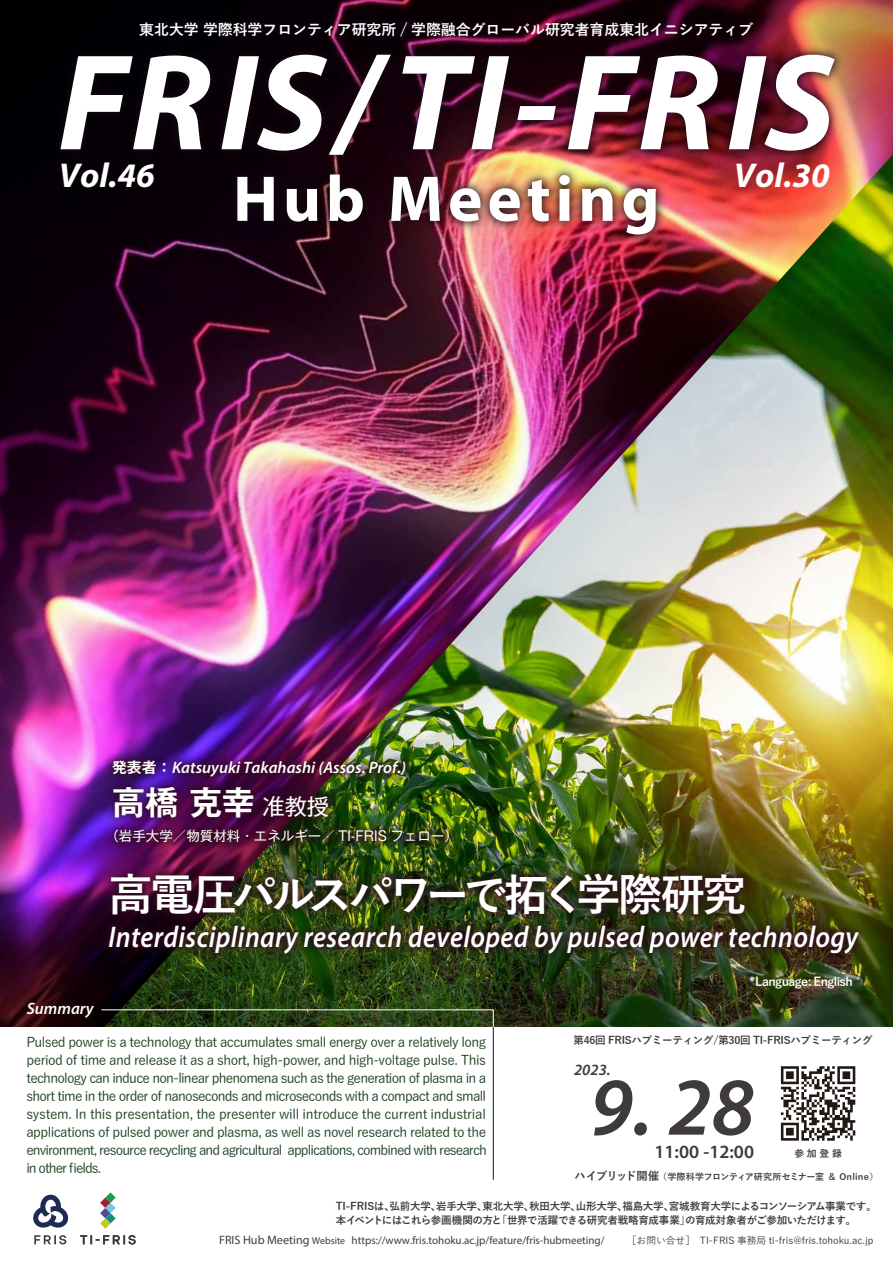
<style>
.page{position:relative;width:893px;height:1263px;background:#fff}
.page>*{position:absolute;margin:0;border:0;box-sizing:border-box;transform-origin:0 0}
.t1{font:italic 700 138px "Myriad Pro";letter-spacing:.015em;color:#fff}
.t2{font:italic 600 82.57px "Myriad Pro";color:#3f3b3a}
.t3{font:700 65.25px "Myriad Pro";letter-spacing:.075em;color:#fff}
.t4{font:700 44.25px "Yu Gothic";letter-spacing:-.095em;color:#fff}
.t5{font:italic 700 34.58px "Myriad Pro";color:#fff}
.t6{font:700 33px "Gothic MB101 Pro De";color:#fff}
.t7{font:italic 600 30px "Myriad Pro";letter-spacing:.015em;color:#fff;scale:.9 1}
.t8{font:600 18.75px "Myriad Pro";color:#3f3b3a}
.t9{font:italic 600 16.5px "Myriad Pro";color:#fff}
.t10{font:italic 600 15.75px "Myriad Pro";color:#3f3b3a}
.t11{font:700 14.85px "Yu Gothic";color:#fff}
.t12{font:500 13.5px/18px "Yu Gothic";letter-spacing:-.07em;color:#244628;text-align:justify}
.t13{font:13.5px "Gothic MB101 Pro";color:#fff}
.t14{font:700 12px "Yu Gothic";letter-spacing:-.05em;color:#fff}
.t15{font:11.02px "Myriad Pro";color:#3f3b3a}
.t16{font:700 10.5px/13.5px "Yu Gothic";letter-spacing:-.025em;color:#3f3b3a}
.t17{font:500 9.75px "Yu Gothic";color:#3f3b3a}
.t18{font:700 9.75px "Yu Gothic";color:#3f3b3a}
.t19{font:700 9px "Yu Gothic";letter-spacing:.01em;color:#3f3b3a}
.s1{font-family:"Gothic MB101 Pro De";font-weight:700;font-style:normal;font-size:14.85px}
.s2{font-family:"Gothic MB101 Pro";font-weight:400;font-size:22.27px}
.s3{font-size:11.25px}
.s4{font-size:12.15px}
.s5{font-size:9.98px}
</style>
<div class="page">
<img style="left:0;top:0;width:893px;height:1027px">
<img style="left:205px;top:212px;width:488px;height:53px">
<img style="left:30px;top:6px;width:840px;height:206px">
<svg style="left:33px;top:1195px;width:36px;height:33px"></svg>
<svg style="left:34px;top:1235px;width:32px;height:9px"></svg>
<svg style="left:80px;top:1192px;width:56px;height:52px"></svg>
<svg style="left:101px;top:1009px;width:393px;height:122px"></svg>
<hr style="left:493px;top:1027px;width:1px;height:153px;background:#101727">
<img style="left:84px;top:731px;width:395px;height:113px">
<img style="left:80px;top:844px;width:807px;height:138px">
<svg style="left:781px;top:1066px;width:74px;height:75px"></svg>
<p class="t11" style="left:139px;top:21px;width:615px">東北大学 学際科学フロンティア研究所 / 学際融合グローバル研究者育成東北イニシアティブ</p>
<h1 class="t1" style="left:58px;top:13px;width:778px">FRIS/TI-FRIS</h1>
<h3 class="t5" style="left:59px;top:153px;width:97px">Vol.46</h3>
<h3 class="t5" style="left:734px;top:153px;width:97px">Vol.30</h3>
<h3 class="t3" style="left:233px;top:156px;width:428px">Hub Meeting</h3>
<p class="t9" style="left:112px;top:757px;width:296px"><span class="s1">発表者：</span>Katsuyuki Takahashi (Assos. Prof.)</p>
<h3 class="t6" style="left:112px;top:775px;width:219px">高橋 克幸 <span class="s2">准教授</span></h3>
<p class="t13" style="left:105px;top:825px;width:354px">（岩手大学／物質材料・エネルギー／ TI-FRIS フェロー）</p>
<h3 class="t4" style="left:108px;top:870px;width:639px">高電圧パルスパワーで拓く学際研究</h3>
<h3 class="t7" style="left:108px;top:917px;width:835px">Interdisciplinary research developed by pulsed power technology</h3>
<p class="t9" style="left:27px;top:998px;width:68px">Summary</p>
<p class="t14" style="left:749px;top:975px;width:105px">*Language: English</p>
<p class="t16" style="left:573px;top:1034px;width:301px">第46回 FRISハブミーティング/第30回 TI-FRISハブミーティング</p>
<p class="t12" style="left:26px;top:1031px;width:462px">Pulsed power is a technology that accumulates small energy over a relatively long period of time and release it as a short, high-power, and high-voltage pulse. This technology can induce non-linear phenomena such as the generation of plasma in a short time in the order of nanoseconds and microseconds with a compact and small system. In this presentation, the presenter will introduce the current industrial applications of pulsed power and plasma, as well as novel research related to the environment, resource recycling and agricultural applications, combined with research in other fields.</p>
<p class="t10" style="left:574px;top:1059px;width:38px">2023.</p>
<h2 class="t2" style="left:590px;top:1054px;width:166px">9. 28</h2>
<h3 class="t8" style="left:654px;top:1139px;width:101px">11:00 -12:00</h3>
<p class="t18" style="left:794px;top:1147px;width:49px">参 加 登 録</p>
<p class="t19" style="left:575px;top:1172px;width:305px"><span class="s3">ハイブリッド開催</span> （学際科学フロンティア研究所セミナー室 ＆ Online）</p>
<p class="t16" style="left:336px;top:1200px;width:542px">TI-FRISは、弘前大学、岩手大学、東北大学、秋田大学、山形大学、福島大学、宮城教育大学によるコンソーシアム事業です。本イベントにはこれら参画機関の方と「世界で活躍できる研究者戦略育成事業」の育成対象者がご参加いただけます。</p>
<p class="t15" style="left:219px;top:1234px;width:387px"><span class="s4">FRIS Hub Meeting</span> <span class="s5">Website</span> https://www.fris.tohoku.ac.jp/feature/fris-hubmeeting/</p>
<p class="t17" style="left:627px;top:1231px;width:248px">［お問い合せ］　TI-FRIS 事務局 ti-fris@fris.tohoku.ac.jp</p>
</div>
